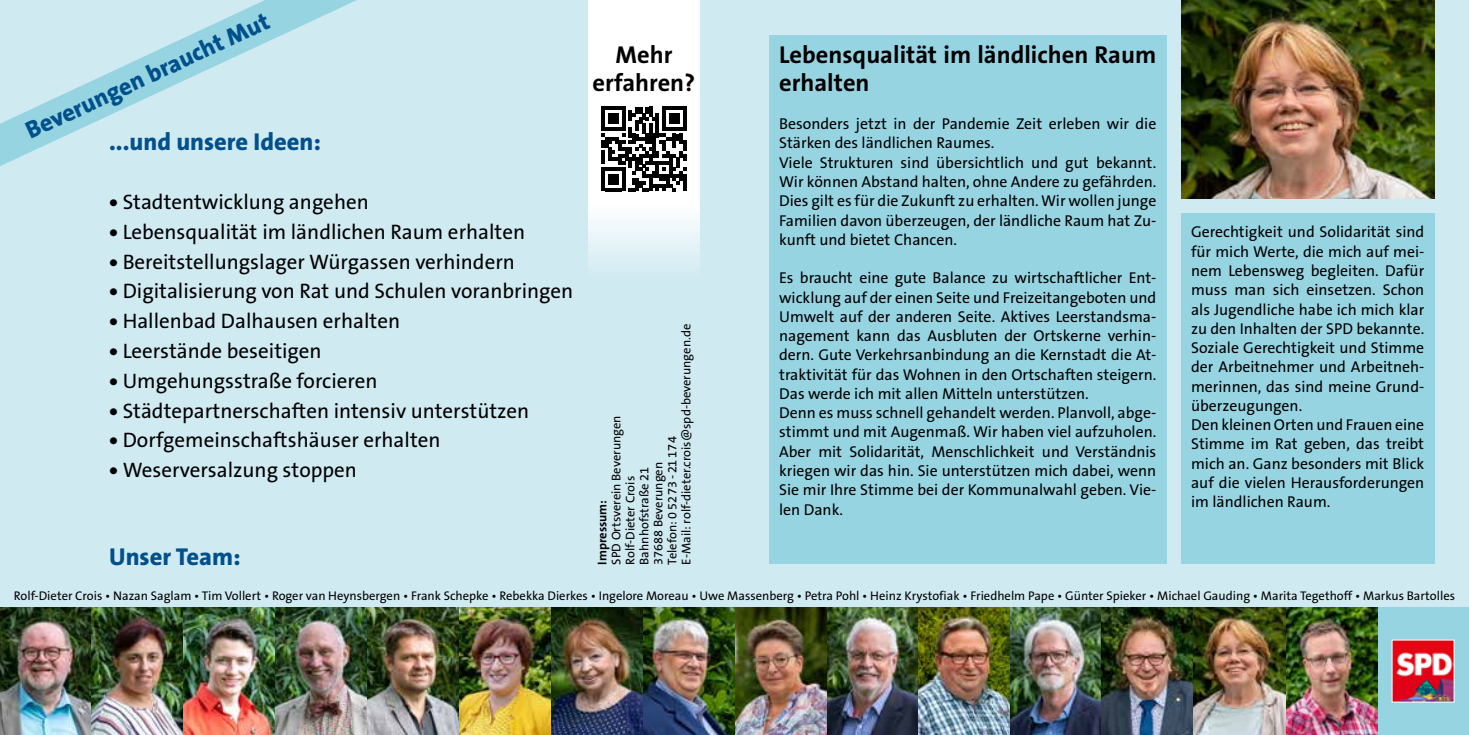
<style>
.page{position:relative;width:1469px;height:735px;background:#fff}
.page>*{position:absolute;margin:0;border:0;box-sizing:border-box;transform-origin:0 0}
.t1{font:700 24.5px/28px "The Sans B7";color:#000}
.t2{font:800 24.5px "The Sans B8";color:#00508c}
.t3{font:21px "The Sans B5 Plain";color:#000}
.t4{font:15.75px/19.2px "The Sans B5 Plain";color:#000}
.t5{font:12.6px/14px "The Sans B5 Plain";color:#000}
.t6{font:700 12.6px "The Sans B7";color:#000}
.s1{font-family:"The Sans B8";font-weight:800}
</style>
<div class="page">
<div style="left:0;top:0;width:1468px;height:734px;background:#d0eaf2"></div>
<div style="left:1377px;top:607px;width:91px;height:127px;background:#97d4e2"></div>
<div style="left:769px;top:35px;width:397px;height:528px;background:#97d4e2"></div>
<div style="left:1181px;top:213px;width:253px;height:350px;background:#97d4e2"></div>
<svg style="left:0;top:0;width:357px;height:166px"></svg>
<img style="left:0;top:607px;width:1377px;height:127px">
<img style="left:1181px;top:0;width:253px;height:198px">
<svg style="left:588px;top:0;width:111px;height:262px;background:#f7fbfc"></svg>
<div style="left:588px;top:93px;width:111px;height:112px;background:#fff"></div>
<svg style="left:601px;top:107px;width:85px;height:84px"></svg>
<img style="left:1393px;top:641px;width:59px;height:59px">
<h1 class="t2" style="left:21px;top:120px;width:267px;rotate:-25deg">Beverungen braucht Mut</h1>
<h1 class="t2" style="left:109px;top:128px;width:213px">...und unsere Ideen:</h1>
<h2 class="t3" style="left:109px;top:191px;width:261px"><span class="s1">•</span> Stadtentwicklung angehen</h2>
<h2 class="t3" style="left:109px;top:221px;width:417px"><span class="s1">•</span> Lebensqualität im ländlichen Raum erhalten</h2>
<h2 class="t3" style="left:109px;top:250px;width:407px"><span class="s1">•</span> Bereitstellungslager Würgassen verhindern</h2>
<h2 class="t3" style="left:109px;top:280px;width:465px"><span class="s1">•</span> Digitalisierung von Rat und Schulen voranbringen</h2>
<h2 class="t3" style="left:109px;top:310px;width:292px"><span class="s1">•</span> Hallenbad Dalhausen erhalten</h2>
<h2 class="t3" style="left:109px;top:340px;width:214px"><span class="s1">•</span> Leerstände beseitigen</h2>
<h2 class="t3" style="left:109px;top:369px;width:270px"><span class="s1">•</span> Umgehungsstraße forcieren</h2>
<h2 class="t3" style="left:109px;top:399px;width:421px"><span class="s1">•</span> Städtepartnerschaften intensiv unterstützen</h2>
<h2 class="t3" style="left:109px;top:429px;width:333px"><span class="s1">•</span> Dorfgemeinschaftshäuser erhalten</h2>
<h2 class="t3" style="left:109px;top:459px;width:249px"><span class="s1">•</span> Weserversalzung stoppen</h2>
<h1 class="t2" style="left:109px;top:543px;width:133px">Unser Team:</h1>
<h1 class="t1" style="left:592px;top:41px;width:104px;text-align:center">Mehr erfahren?</h1>
<p class="t5" style="left:609px;top:564px;width:242px;rotate:-90deg">SPD Ortsverein Beverungen<br>Rolf-Dieter Crois<br>Bahnhofstraße 21<br>37688 Beverungen<br>Telefon: 05273-21174<br>E-Mail: rolf-dieter.crois@spd-beverungen.de</p>
<p class="t6" style="left:595px;top:564px;width:66px;rotate:-90deg">Impressum:</p>
<h1 class="t1" style="left:779px;top:41px;width:379px">Lebensqualität im ländlichen Raum erhalten</h1>
<p class="t4" style="left:779px;top:115px;width:379px">Besonders jetzt in der Pandemie Zeit erleben wir die Stärken des ländlichen Raumes.<br>Viele Strukturen sind übersichtlich und gut bekannt.<br>Wir können Abstand halten, ohne Andere zu gefährden.<br>Dies gilt es für die Zukunft zu erhalten. Wir wollen junge Familien davon überzeugen, der ländliche Raum hat Zu&shy;kunft und bietet Chancen.</p>
<p class="t4" style="left:779px;top:269px;width:379px">Es braucht eine gute Balance zu wirtschaftlicher Ent&shy;wicklung auf der einen Seite und Freizeitangeboten und Umwelt auf der anderen Seite. Aktives Leerstandsma&shy;nagement kann das Ausbluten der Ortskerne verhin&shy;dern. Gute Verkehrsanbindung an die Kernstadt die At&shy;traktivität für das Wohnen in den Ortschaften steigern.<br>Das werde ich mit allen Mitteln unterstützen.<br>Denn es muss schnell gehandelt werden. Planvoll, abge&shy;stimmt und mit Augenmaß. Wir haben viel aufzuholen.<br>Aber mit Solidarität, Menschlichkeit und Verständnis kriegen wir das hin. Sie unterstützen mich dabei, wenn Sie mir Ihre Stimme bei der Kommunalwahl geben. Vie&shy;len Dank.</p>
<p class="t4" style="left:1191px;top:223px;width:235px">Gerechtigkeit und Solidarität sind für mich Werte, die mich auf mei&shy;nem Lebensweg begleiten. Dafür muss man sich einsetzen. Schon als Jugendliche habe ich mich klar zu den Inhalten der SPD bekannte.<br>Soziale Gerechtigkeit und Stimme der Arbeitnehmer und Arbeitneh&shy;merinnen, das sind meine Grund&shy;überzeugungen.<br>Den kleinen Orten und Frauen eine<br>Stimme im Rat geben, das treibt mich an. Ganz besonders mit Blick auf die vielen Herausforderungen im ländlichen Raum.</p>
<p class="t5" style="left:14px;top:589px;width:1442px">Rolf-Dieter Crois • Nazan Saglam • Tim Vollert • Roger van Heynsbergen • Frank Schepke • Rebekka Dierkes • Ingelore Moreau • Uwe Massenberg • Petra Pohl • Heinz Krystofiak • Friedhelm Pape • Günter Spieker • Michael Gauding • Marita Tegethoff • Markus Bartolles</p>
</div>
